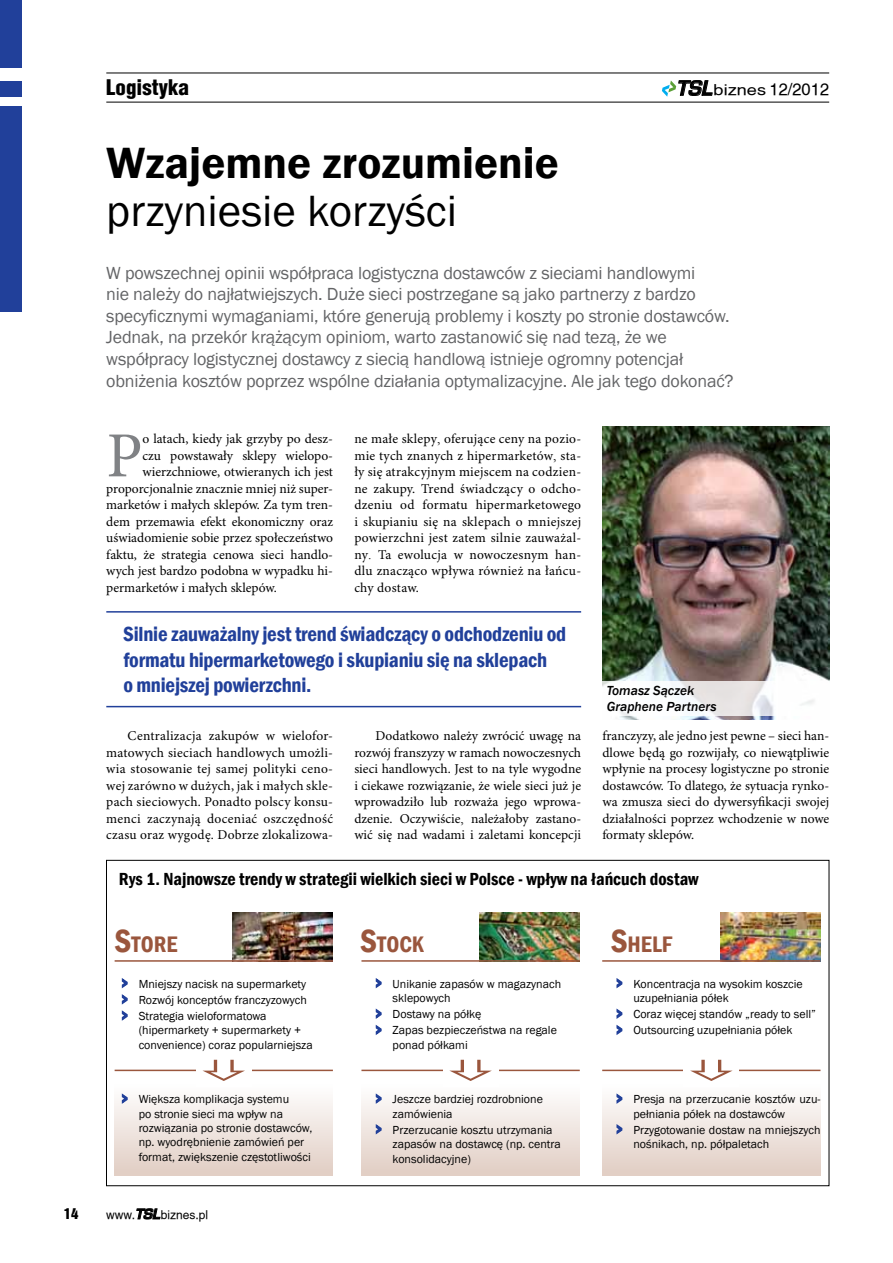
<style>
.page{position:relative;width:893px;height:1263px;background:#fff}
.page>*{position:absolute;margin:0;border:0;box-sizing:border-box;transform-origin:0 0}
.t1{font:64.2px "Minion Pro";color:#808285}
.t2{font:600 45px "Franklin Gothic";color:#000}
.t3{font:45px "Franklin Gothic";color:#000}
.t4{font:600 condensed 23.1px "Franklin Gothic";color:#9a563d}
.t5{font:600 condensed 21px/25.2px "Franklin Gothic";letter-spacing:-.01em;color:#21409a}
.t6{font:900 21px "Switzerland Cond";color:#000}
.t7{font:18px/21.6px "Franklin Gothic";letter-spacing:-.01em;color:#636466}
.t8{font:600 condensed 18px "Franklin Gothic";color:#000}
.t9{font:16.5px "Switzerland";color:#000}
.t10{font:13.5px/16.5px "Minion Pro";color:#000;text-align:justify}
.t11{font:italic 500 13.5px/16.2px "Franklin Gothic";color:#000}
.t12{font:13.5px "Switzerland Inserat";color:#000;scale:1.1 1}
.t13{font:12px/14.4px "Franklin Gothic";color:#000}
.t14{font:12px "Switzerland";color:#000}
.s1{font-family:"Euromode";font-weight:700;font-style:italic;font-size:19.5px}
.s2{font-size:14.85px}
.s3{font-family:"Times New Roman"}
.s4{font-size:33px}
.s5{font-weight:800;font-size:13.5px;color:#21409a}
.s6{font-family:"Euromode";font-weight:700;font-style:italic;font-size:13.5px}
</style>
<div class="page">
<img style="left:602px;top:427px;width:227px;height:293px">
<svg style="left:602px;top:681px;width:227px;height:34px"></svg>
<svg style="left:136px;top:1208px;width:25px;height:12px"></svg>
<div style="left:0;top:106px;width:21px;height:205px;background:#21409a"></div>
<div style="left:0;top:81px;width:21px;height:16px;background:#21409a"></div>
<div style="left:0;top:0;width:21px;height:68px;background:#21409a"></div>
<hr style="left:106px;top:102px;width:723px;height:1px;background:#000">
<hr style="left:106px;top:73px;width:723px;height:1px;background:#000">
<svg style="left:662px;top:80px;width:51px;height:17px"></svg>
<img style="left:480px;top:912px;width:100px;height:48px">
<img style="left:233px;top:912px;width:100px;height:48px">
<img style="left:720px;top:912px;width:100px;height:48px">
<div style="left:602px;top:1085px;width:218px;height:91px;background:linear-gradient(to bottom,#fefefe,#e0cdc3)"></div>
<div style="left:361px;top:1085px;width:219px;height:91px;background:linear-gradient(to bottom,#fefefe,#e0cdc3)"></div>
<div style="left:115px;top:1085px;width:218px;height:91px;background:linear-gradient(to bottom,#fefefe,#e0cdc3)"></div>
<svg style="left:121px;top:978px;width:7px;height:43px"></svg>
<svg style="left:121px;top:1092px;width:8px;height:13px"></svg>
<svg style="left:375px;top:1092px;width:8px;height:13px"></svg>
<svg style="left:375px;top:1122px;width:8px;height:14px"></svg>
<svg style="left:616px;top:1092px;width:8px;height:13px"></svg>
<svg style="left:616px;top:1122px;width:8px;height:14px"></svg>
<svg style="left:375px;top:978px;width:7px;height:11px"></svg>
<svg style="left:375px;top:1008px;width:7px;height:27px"></svg>
<svg style="left:616px;top:978px;width:7px;height:11px"></svg>
<svg style="left:616px;top:1008px;width:7px;height:27px"></svg>
<hr style="left:361px;top:1070px;width:219px;height:1px;background:#9a563d">
<div style="left:443px;top:1054px;width:55px;height:33px;background:#fff"></div>
<svg style="left:449px;top:1060px;width:43px;height:21px"></svg>
<hr style="left:361px;top:960px;width:219px;height:2px;background:#9a563d">
<hr style="left:115px;top:1070px;width:218px;height:1px;background:#9a563d">
<div style="left:196px;top:1054px;width:55px;height:33px;background:#fff"></div>
<svg style="left:202px;top:1060px;width:43px;height:21px"></svg>
<hr style="left:115px;top:960px;width:218px;height:2px;background:#9a563d">
<hr style="left:602px;top:1070px;width:218px;height:1px;background:#9a563d">
<div style="left:684px;top:1054px;width:55px;height:33px;background:#fff"></div>
<svg style="left:690px;top:1060px;width:43px;height:21px"></svg>
<hr style="left:602px;top:960px;width:218px;height:2px;background:#9a563d">
<hr style="left:106px;top:611px;width:475px;height:2px;background:#21409a">
<hr style="left:106px;top:706px;width:475px;height:1px;background:#21409a">
<h3 class="t6" style="left:106px;top:73px;width:84px">Logistyka</h3>
<p class="t9" style="left:676px;top:80px;width:155px"><span class="s1">TSL</span><span class="s2">biznes</span> 12/2012</p>
<h2 class="t2" style="left:106px;top:135px;width:454px">Wzajemne zrozumienie</h2>
<h2 class="t3" style="left:106px;top:183px;width:352px">przyniesie korzyści</h2>
<p class="t7" style="left:106px;top:262px;width:629px">W powszechnej opinii współpraca logistyczna dostawców z sieciami handlowymi<br>nie należy do najłatwiejszych. Duże sieci postrzegane są jako partnerzy z bardzo specyficznymi wymaganiami, które generują problemy i koszty po stronie dostawców.<br>Jednak, na przekór krążącym opiniom, warto zastanowić się nad tezą, że we współpracy logistycznej dostawcy z siecią handlową istnieje ogromny potencjał obniżenia kosztów poprzez wspólne działania optymalizacyjne. Ale jak tego dokonać?</p>
<h1 class="t1" style="left:106px;top:417px;width:38px">P</h1>
<p class="t10" style="left:142px;top:431px;width:192px">o latach, kiedy jak grzyby po desz-</p>
<p class="t10" style="left:142px;top:448px;width:192px">czu powstawały sklepy wielopo-</p>
<p class="t10" style="left:142px;top:464px;width:192px">wierzchniowe, otwieranych ich jest</p>
<p class="t10" style="left:106px;top:481px;width:228px">proporcjonalnie znacznie mniej niż super-</p>
<p class="t10" style="left:106px;top:497px;width:228px">marketów i małych sklepów. Za tym tren-</p>
<p class="t10" style="left:106px;top:514px;width:228px">dem przemawia efekt ekonomiczny oraz</p>
<p class="t10" style="left:106px;top:530px;width:228px">uświadomienie sobie przez społeczeństwo</p>
<p class="t10" style="left:106px;top:547px;width:228px">faktu, że strategia cenowa sieci handlo-</p>
<p class="t10" style="left:106px;top:563px;width:228px">wych jest bardzo podobna w wypadku hi-</p>
<p class="t10" style="left:106px;top:580px;width:172px">permarketów i małych sklepów.</p>
<p class="t10" style="left:354px;top:431px;width:228px">ne małe sklepy<span class="s3">,</span> oferujące ceny na pozio&shy;mie tych znanych z hipermarketów<span class="s3">,</span> sta&shy;ły się atrakcyjnym miejscem na codzien&shy;ne zakupy. Trend świadczący o odcho&shy;dzeniu od formatu hipermarketowego i skupianiu się na sklepach o mniejszej powierzchni jest zatem silnie zauważal&shy;ny<span class="s3">.</span> Ta ewolucja w nowoczesnym han&shy;dlu znacząco wpływa również na łańcu&shy;chy dostaw.</p>
<h3 class="t5" style="left:123px;top:621px;width:444px">Silnie zauważalny jest trend świadczący o odchodzeniu od formatu hipermarketowego i skupianiu się na sklepach<br>o mniejszej powierzchni.</h3>
<p class="t11" style="left:607px;top:682px;width:111px">Tomasz Sączek<br>Graphene Partners</p>
<p class="t10" style="left:106px;top:728px;width:228px;text-indent:21px">Centralizacja zakupów w wielofor&shy;matowych sieciach handlowych umożli&shy;wia stosowanie tej samej polityki ceno&shy;wej zarówno w dużych, jak i małych skle&shy;pach sieciowych. Ponadto polscy konsu&shy;menci zaczynają doceniać oszczędność czasu oraz wygodę. Dobrze zlokalizowa-</p>
<p class="t10" style="left:354px;top:728px;width:228px;text-indent:21px">Dodatkowo należy zwrócić uwagę na rozwój franszyzy w ramach nowoczesnych sieci handlowych. Jest to na tyle wygodne i ciekawe rozwiązanie, że wiele sieci już je wprowadziło lub rozważa jego wprowa&shy;dzenie. Oczywiście<span class="s3">,</span> należałoby zastano&shy;wić się nad wadami i zaletami koncepcji</p>
<p class="t10" style="left:602px;top:728px;width:228px">franczyzy, ale jedno jest pewne – sieci han&shy;dlowe będą go rozwijały, co niewątpliwie wpłynie na procesy logistyczne po stronie dostawców. To dlatego, że sytuacja rynko&shy;wa zmusza sieci do dywersyfikacji swojej działalności poprzez wchodzenie w nowe formaty sklepów.</p>
<h3 class="t8" style="left:119px;top:867px;width:581px">Rys 1. Najnowsze trendy w strategii wielkich sieci w Polsce - wpływ na łańcuch dostaw</h3>
<h3 class="t4" style="left:115px;top:929px;width:64px"><span class="s4">S</span>TORE</h3>
<h3 class="t4" style="left:360px;top:929px;width:65px"><span class="s4">S</span>TOCK</h3>
<h3 class="t4" style="left:611px;top:929px;width:63px"><span class="s4">S</span>HELF</h3>
<p class="t13" style="left:122px;top:976px;width:187px;line-height:16.2px;text-align:justify"><span class="s5">&gt;</span> Mniejszy nacisk na supermarkety <span class="s5">&gt;</span> Rozwój konceptów franczyzowych <span class="s5">&gt;</span> Strategia wieloformatowa</p>
<p class="t13" style="left:139px;top:1023px;width:175px">(hipermarkety + supermarkety + convenience) coraz popularniejsza</p>
<p class="t13" style="left:393px;top:977px;width:170px;text-indent:-17px"><span class="s5">&gt;</span> Unikanie zapasów w magazynach sklepowych</p>
<p class="t13" style="left:376px;top:1006px;width:183px;line-height:16.2px"><span class="s5">&gt;</span> Dostawy na półkę<br><span class="s5">&gt;</span> Zapas bezpieczeństwa na regale</p>
<p class="t13" style="left:393px;top:1038px;width:77px">ponad półkami</p>
<p class="t13" style="left:139px;top:1092px;width:175px;text-indent:-17px"><span class="s5">&gt;</span> Większa komplikacja systemu<br>po stronie sieci ma wpływ na rozwiązania po stronie dostawców, np. wyodrębnienie zamówień per format, zwiększenie częstotliwości</p>
<p class="t13" style="left:393px;top:1092px;width:152px;text-indent:-17px"><span class="s5">&gt;</span> Jeszcze bardziej rozdrobnione zamówienia</p>
<p class="t13" style="left:393px;top:1123px;width:170px;text-indent:-17px"><span class="s5">&gt;</span> Przerzucanie kosztu utrzymania zapasów na dostawcę (np. centra konsolidacyjne)</p>
<p class="t12" style="left:64px;top:1205px;width:15px">14</p>
<p class="t14" style="left:106px;top:1207px;width:103px">www.<span class="s6">TSL</span> biznes.pl</p>
<p class="t13" style="left:633px;top:977px;width:171px;text-indent:-17px"><span class="s5">&gt;</span> Koncentracja na wysokim koszcie uzupełniania półek</p>
<p class="t13" style="left:616px;top:1006px;width:201px;line-height:16.2px"><span class="s5">&gt;</span> Coraz więcej standów „ready to sell” <span class="s5">&gt;</span> Outsourcing uzupełniania półek</p>
<p class="t13" style="left:633px;top:1092px;width:189px;text-indent:-17px"><span class="s5">&gt;</span> Presja na przerzucanie kosztów uzu&shy;pełniania półek na dostawców</p>
<p class="t13" style="left:633px;top:1123px;width:189px;text-indent:-17px"><span class="s5">&gt;</span> Przygotowanie dostaw na mniejszych nośnikach, np. półpaletach</p>
</div>
